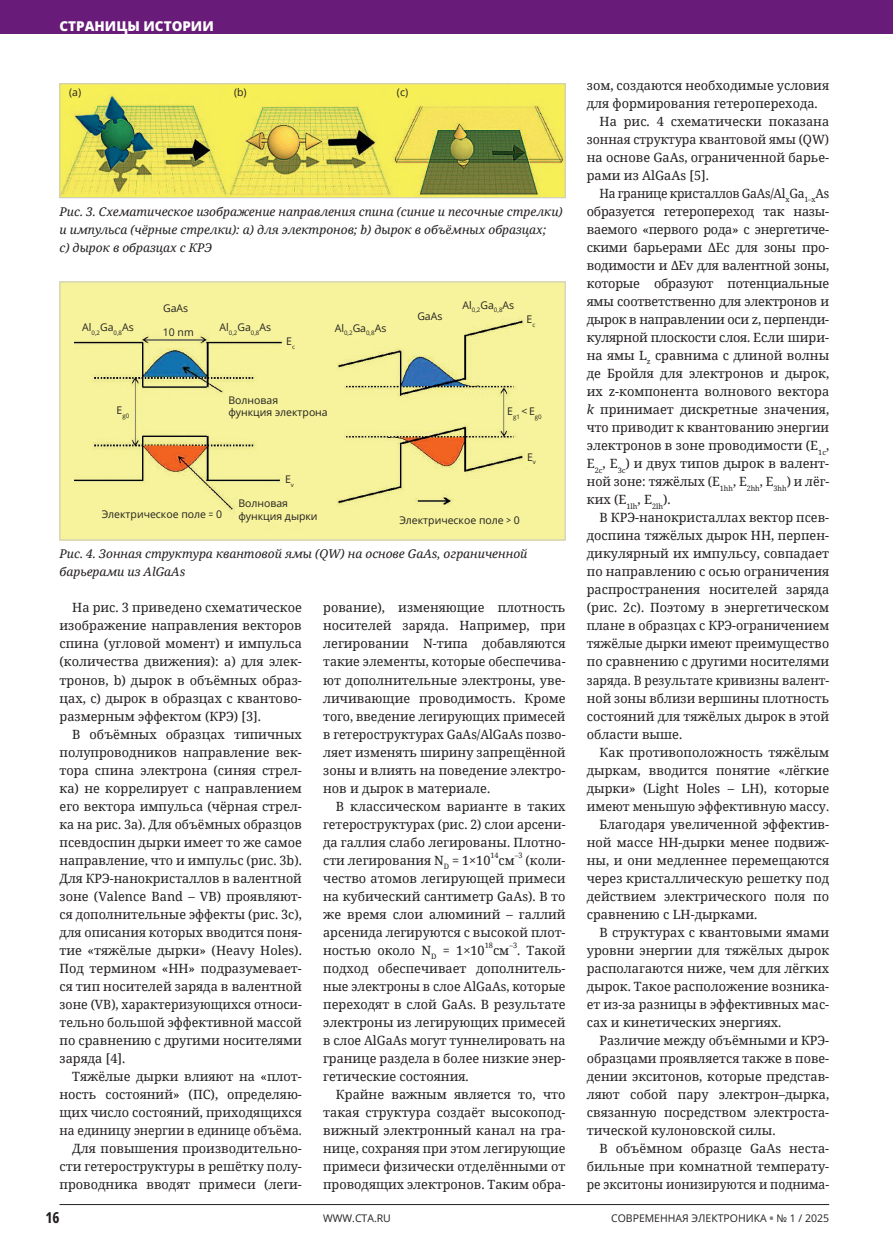
<style>
.page{position:relative;width:893px;height:1251px;background:#fff}
.page>*{position:absolute;margin:0;border:0;box-sizing:border-box;transform-origin:0 0}
.t1{font:700 15px "Open Sans Condensed";color:#231f20}
.t2{font:800 13.5px "Open Sans";color:#fff}
.СТАТЬЯ_Основной_текст{font:12.75px/18px "Noto Serif";color:#231f20;text-align:justify}
.СТАТЬЯ_Основной_текст-2{font:12.75px/18px "Noto Serif";color:#231f20;text-align:justify;scale:.95 1}
.СТАТЬЯ_Подрис_подпись{font:italic 12px/18px "Noto Serif";color:#231f20}
.t3{font:10.5px/12.6px "Open Sans";color:#231f20}
.СТАТЬЯ_Основной_текст-3{font:7.35px "Noto Serif";color:#231f20}
.t4{font:6.15px "Open Sans";color:#231f20}
.s1{font-family:"Open Sans Condensed"}
.s2{font-style:italic}
.s3{font-weight:800;color:#808285}
</style>
<div class="page">
<div style="left:0;top:0;width:893px;height:34px;background:#681b78"></div>
<hr style="left:60px;top:1203px;width:769px;height:1px;background:#231f20">
<img style="left:62px;top:283px;width:502px;height:255px">
<div style="left:60px;top:281px;width:506px;height:259px;border:1px solid #c7c8ca"></div>
<img style="left:62px;top:85px;width:502px;height:111px">
<div style="left:60px;top:83px;width:506px;height:115px;border:1px solid #c7c8ca"></div>
<p class="t2" style="left:60px;top:17px;width:156px">СТРАНИЦЫ ИСТОРИИ</p>
<p class="t3" style="left:69px;top:86px;width:14px">(a)</p>
<p class="t3" style="left:234px;top:86px;width:14px">(b)</p>
<p class="t3" style="left:397px;top:86px;width:13px">(c)</p>
<p class="СТАТЬЯ_Подрис_подпись" style="left:60px;top:202px;width:505px">Рис. 3. Схематическое изображение направления спина (синие и песочные стрелки) и импульса (чёрные стрелки): a) для электронов; b) дырок в объёмных образцах;<br>c) дырок в образцах с КРЭ</p>
<p class="t3" style="left:163px;top:301px;width:27px">GaAs</p>
<p class="t3" style="left:82px;top:321px;width:53px">Al<sub>0,2</sub>Ga<sub>0,8</sub>As</p>
<p class="t3" style="left:163px;top:325px;width:32px">10 nm</p>
<p class="t3" style="left:220px;top:321px;width:53px">Al<sub>0,2</sub>Ga<sub>0,8</sub>As</p>
<p class="t3" style="left:335px;top:321px;width:53px">Al<sub>0,2</sub>Ga<sub>0,8</sub>As</p>
<p class="t3" style="left:286px;top:335px;width:10px">E<sub>c</sub></p>
<p class="t3" style="left:417px;top:310px;width:27px">GaAs</p>
<p class="t3" style="left:463px;top:298px;width:53px">Al<sub>0,2</sub>Ga<sub>0,8</sub>As</p>
<p class="t3" style="left:527px;top:313px;width:10px">E<sub>c</sub></p>
<p class="t3" style="left:228px;top:393px;width:101px">Волновая<br>функция электрона</p>
<p class="t4" style="left:117px;top:411px;width:14px"><sup>E</sup>g0</p>
<p class="t4" style="left:507px;top:412px;width:36px"><sup>E</sup>g1 <sup>&lt;</sup> <sup>E</sup>g0</p>
<p class="t3" style="left:527px;top:450px;width:10px">E<sub>v</sub></p>
<p class="t3" style="left:102px;top:507px;width:122px">Электрическое поле <span class="s1">=</span> 0</p>
<p class="t3" style="left:285px;top:472px;width:10px">E<sub>v</sub></p>
<p class="t3" style="left:238px;top:496px;width:81px">Волновая функция дырки</p>
<p class="t3" style="left:399px;top:513px;width:122px">Электрическое поле <span class="s1">&gt;</span> 0</p>
<p class="СТАТЬЯ_Подрис_подпись" style="left:60px;top:544px;width:469px">Рис. 4. Зонная структура квантовой ямы (QW) на основе GaAs, ограниченной барьерами из AlGaAs</p>
<p class="СТАТЬЯ_Основной_текст" style="left:60px;top:598px;width:244px;text-indent:13px">На рис. 3 приведено схематическое изображение направления векторов спина (угловой момент) и импульса (количества движения): a) для элек&shy;тронов, b) дырок в объёмных образ&shy;цах, c) дырок в образцах с квантово&shy;размерным эффектом (КРЭ) [3].</p>
<p class="СТАТЬЯ_Основной_текст" style="left:60px;top:724px;width:244px;text-indent:13px">В объёмных образцах типичных полупроводников направление век&shy;тора спина электрона (синяя стрел&shy;ка) не коррелирует с направлением его вектора импульса (чёрная стрел&shy;ка на рис. 3а). Для объёмных образцов псевдоспин дырки имеет то же самое направление, что и импульс (рис. 3b).<br>Для КРЭ-нанокристаллов в валентной зоне (Valence Band – VB) проявляют&shy;ся дополнительные эффекты (рис. 3с), для описания которых вводится поня&shy;тие «тяжёлые дырки» (Heavy Holes).<br>Под термином «НН» подразумевает&shy;ся тип носителей заряда в валентной зоне (VB), характеризующихся относи&shy;тельно большой эффективной массой по сравнению с другими носителями заряда [4].</p>
<p class="СТАТЬЯ_Основной_текст" style="left:60px;top:1066px;width:244px;text-indent:13px">Тяжёлые дырки влияют на «плот&shy;ность состояний» (ПС), определяю&shy;щих число состояний, приходящихся на единицу энергии в единице объёма.</p>
<p class="СТАТЬЯ_Основной_текст" style="left:60px;top:1138px;width:244px;text-indent:13px">Для повышения производительно&shy;сти гетероструктуры в решётку полу&shy;проводника вводят примеси (леги-</p>
<p class="СТАТЬЯ_Основной_текст" style="left:323px;top:598px;width:244px">рование), изменяющие плотность носителей заряда. Например, при легировании N-типа добавляются такие элементы, которые обеспечива&shy;ют дополнительные электроны, уве&shy;личивающие проводимость. Кроме того, введение легирующих примесей в гетероструктурах GaAs/AlGaAs позво&shy;ляет изменять ширину запрещённой зоны и влиять на поведение электро&shy;нов и дырок в материале.</p>
<p class="СТАТЬЯ_Основной_текст" style="left:323px;top:796px;width:244px;text-indent:13px">В классическом варианте в таких гетероструктурах (рис. 2) слои арсени&shy;да галлия слабо легированы. Плотно&shy;сти легирования N<sub>D</sub> = 1×10</p>
<p class="СТАТЬЯ_Основной_текст-3" style="left:515px;top:850px;width:9px">–3</p>
<p class="СТАТЬЯ_Основной_текст" style="left:323px;top:850px;width:244px;text-indent:202px">(коли&shy;чество атомов легирующей примеси на кубический сантиметр GaAs). В то же время слои алюминий – галлий арсенида легируются с высокой плот&shy;ностью около N<sub>D</sub> = 1×10</p>
<p class="СТАТЬЯ_Основной_текст-3" style="left:490px;top:850px;width:10px">14</p>
<p class="СТАТЬЯ_Основной_текст" style="left:499px;top:850px;width:18px">см</p>
<p class="СТАТЬЯ_Основной_текст-3" style="left:509px;top:940px;width:9px">–3</p>
<p class="СТАТЬЯ_Основной_текст" style="left:323px;top:940px;width:244px;text-indent:194px">. Такой подход обеспечивает дополнитель&shy;ные электроны в слое AlGaAs, которые переходят в слой GaAs. В результате электроны из легирующих примесей в слое AlGaAs могут туннелировать на границе раздела в более низкие энер&shy;гетические состояния.</p>
<p class="СТАТЬЯ_Основной_текст" style="left:323px;top:1084px;width:244px;text-indent:13px">Крайне важным является то, что такая структура создаёт высокопод&shy;вижный электронный канал на гра&shy;нице, сохраняя при этом легирующие примеси физически отделёнными от проводящих электронов. Таким обра-</p>
<p class="СТАТЬЯ_Основной_текст-3" style="left:485px;top:940px;width:10px">18</p>
<p class="СТАТЬЯ_Основной_текст" style="left:493px;top:940px;width:18px">см</p>
<p class="СТАТЬЯ_Основной_текст" style="left:587px;top:76px;width:244px">зом, создаются необходимые условия для формирования гетероперехода.</p>
<p class="СТАТЬЯ_Основной_текст" style="left:587px;top:112px;width:244px;text-indent:13px">На рис. 4 схематически показана зонная структура квантовой ямы (QW) на основе GaAs, ограниченной барье&shy;рами из AlGaAs [5].</p>
<p class="СТАТЬЯ_Основной_текст-2" style="left:587px;top:184px;width:257px;text-indent:13px">На границе кристаллов GaAs/Al<sub>x</sub>Ga<sub>1–x</sub>As образуется гетеропереход так назы&shy;ваемого «первого рода» с энергетиче&shy;скими барьерами ΔEc для зоны про&shy;водимости и ΔEv для валентной зоны, которые образуют потенциальные ямы соответственно для электронов и дырок в направлении оси z, перпенди&shy;кулярной плоскости слоя. Если шири&shy;на ямы L<sub>z</sub> сравнима с длиной волны де Бройля для электронов и дырок, их z-компонента волнового вектора <span class="s2">k</span> принимает дискретные значения, что приводит к квантованию энергии электронов в зоне проводимости (E<sub>1c</sub>, E<sub>2c</sub>, E<sub>3c</sub>) и двух типов дырок в валент&shy;ной зоне: тяжёлых (E<sub>1hh</sub>, E<sub>2hh</sub>, E<sub>3hh</sub>) и лёг&shy;ких (E<sub>1lh</sub>, E<sub>2lh</sub>).</p>
<p class="СТАТЬЯ_Основной_текст" style="left:587px;top:508px;width:244px;text-indent:13px">В КРЭ-нанокристаллах вектор псев&shy;доспина тяжёлых дырок НН, перпен&shy;дикулярный их импульсу, совпадает по направлению с осью ограничения распространения носителей заряда (рис. 2с). Поэтому в энергетическом плане в образцах с КРЭ-ограничением тяжёлые дырки имеют преимущество по сравнению с другими носителями заряда. В результате кривизны валент&shy;ной зоны вблизи вершины плотность состояний для тяжёлых дырок в этой области выше.</p>
<p class="СТАТЬЯ_Основной_текст" style="left:587px;top:742px;width:244px;text-indent:13px">Как противоположность тяжёлым дыркам, вводится понятие «лёгкие дырки» (Light Holes – LH), которые имеют меньшую эффективную массу.</p>
<p class="СТАТЬЯ_Основной_текст" style="left:587px;top:814px;width:244px;text-indent:13px">Благодаря увеличенной эффектив&shy;ной массе НН-дырки менее подвиж&shy;ны, и они медленнее перемещаются через кристаллическую решетку под действием электрического поля по сравнению с LH-дырками.</p>
<p class="СТАТЬЯ_Основной_текст" style="left:587px;top:922px;width:244px;text-indent:13px">В структурах с квантовыми ямами уровни энергии для тяжёлых дырок располагаются ниже, чем для лёгких дырок. Такое расположение возника&shy;ет из-за разницы в эффективных мас&shy;сах и кинетических энергиях.</p>
<p class="СТАТЬЯ_Основной_текст" style="left:587px;top:1030px;width:244px;text-indent:13px">Различие между объёмными и КРЭ&shy;образцами проявляется также в пове&shy;дении экситонов, которые представ&shy;ляют собой пару электрон–дырка, связанную посредством электроста&shy;тической кулоновской силы.</p>
<p class="СТАТЬЯ_Основной_текст" style="left:587px;top:1138px;width:244px;text-indent:13px">В объёмном образце GaAs неста&shy;бильные при комнатной температу&shy;ре экситоны ионизируются и поднима-</p>
<p class="t1" style="left:45px;top:1207px;width:16px">16</p>
<p class="t3" style="left:323px;top:1211px;width:69px">WWW.CTA.RU</p>
<p class="t3" style="left:611px;top:1211px;width:220px">СОВРЕМЕННАЯ ЭЛЕКТРОНИКА <span class="s3">•</span> № 1 / 2025</p>
</div>
